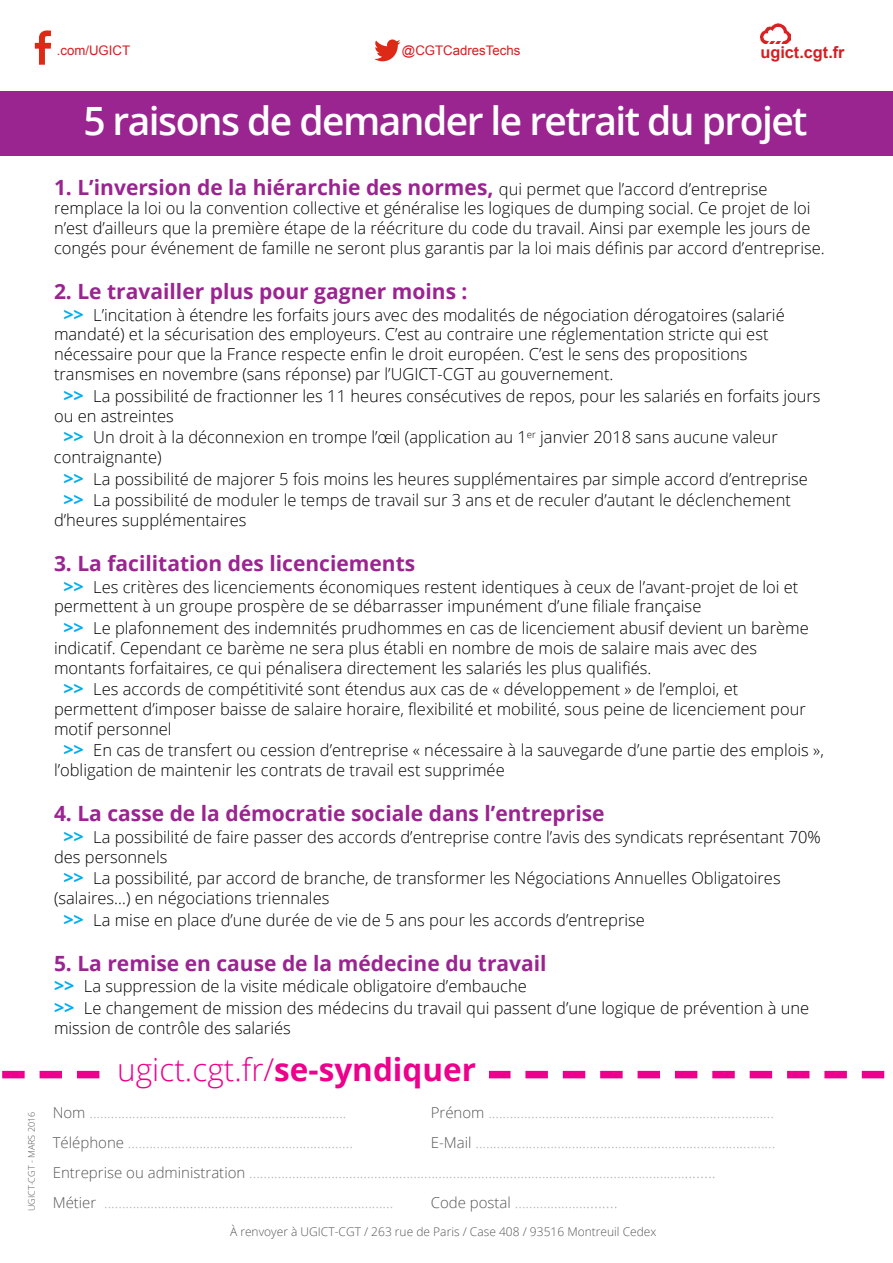
<style>
.page{position:relative;width:893px;height:1263px;background:#fff}
.page>*{position:absolute;margin:0;border:0;box-sizing:border-box;transform-origin:0 0}
.t1{font:600 39px "Open Sans";letter-spacing:-.04em;color:#fff}
.t2{font:300 31.5px "Open Sans";color:#ec008c}
.t3{font:700 21px "Open Sans";color:#9a2490}
.t4{font:300 16.5px/19.8px "Open Sans";color:#000}
.t5{font:700 16.35px "Arial";color:#d71d22}
.t6{font:300 15px/30px "Open Sans";color:#b1b1b1}
.t7{font:13.2px "Arial";color:#d71d22}
.t8{font:300 12px "Open Sans";color:#575757}
.t9{font:300 9px "Open Sans";color:#575757}
.s1{font-weight:300;font-size:16.5px;color:#000}
.s2{font-weight:700;font-size:18px;color:#00aeef}
.s3{font-weight:700}
.s4{color:#575757}
.s5{font-size:16.5px}
</style>
<div class="page">
<div style="left:0;top:91px;width:893px;height:64px;background:#9a2490"></div>
<svg style="left:2px;top:1071px;width:883px;height:7px"></svg>
<div style="left:102px;top:1058px;width:387px;height:35px;background:#fff"></div>
<img style="left:760px;top:24px;width:30px;height:20px">
<svg style="left:35px;top:30px;width:16px;height:35px"></svg>
<svg style="left:374px;top:39px;width:26px;height:22px"></svg>
<p class="t9" style="left:25px;top:1211px;width:101px;rotate:-90deg">Ugict-CGT - mars 2016</p>
<p class="t7" style="left:57px;top:41px;width:75px">.com/UGICT</p>
<p class="t7" style="left:402px;top:41px;width:120px">@CGTCadresTechs</p>
<p class="t5" style="left:760px;top:42px;width:86px">ugict.cgt.fr</p>
<h1 class="t1" style="left:83px;top:94px;width:726px">5 raisons de demander le retrait du projet</h1>
<p class="t3" style="left:54px;top:172px;width:715px">1. L’inversion de la hiérarchie des normes, <span class="s1">qui permet que l’accord d’entreprise</span></p>
<p class="t4" style="left:54px;top:198px;width:772px">remplace la loi ou la convention collective et généralise les logiques de dumping social. Ce projet de loi n’est d’ailleurs que la première étape de la réécriture du code du travail. Ainsi par exemple les jours de congés pour événement de famille ne seront plus garantis par la loi mais définis par accord d’entreprise.</p>
<p class="t3" style="left:54px;top:277px;width:415px">2. Le travailler plus pour gagner moins :</p>
<p class="t4" style="left:54px;top:304px;width:732px;text-indent:9px"><span class="s2">&gt;&gt;</span> L’incitation à étendre les forfaits jours avec des modalités de négociation dérogatoires (salarié mandaté) et la sécurisation des employeurs. C’est au contraire une réglementation stricte qui est nécessaire pour que la France respecte enfin le droit européen. C’est le sens des propositions transmises en novembre (sans réponse) par l’UGICT-CGT au gouvernement.</p>
<p class="t4" style="left:54px;top:385px;width:768px;text-indent:9px"><span class="s2">&gt;&gt;</span> La possibilité de fractionner les 11 heures consécutives de repos, pour les salariés en forfaits jours ou en astreintes</p>
<p class="t4" style="left:54px;top:427px;width:726px;text-indent:9px"><span class="s2">&gt;&gt;</span> Un droit à la déconnexion en trompe l’œil (application au 1<sup>er</sup> janvier 2018 sans aucune valeur contraignante)</p>
<p class="t4" style="left:63px;top:467px;width:746px;line-height:21.6px"><span class="s2">&gt;&gt;</span> La possibilité de majorer 5 fois moins les heures supplémentaires par simple accord d’entreprise <span class="s2">&gt;&gt;</span> La possibilité de moduler le temps de travail sur 3 ans et de reculer d’autant le déclenchement</p>
<p class="t4" style="left:54px;top:510px;width:194px">d’heures supplémentaires</p>
<p class="t3" style="left:54px;top:548px;width:363px">3. La facilitation des licenciements</p>
<p class="t4" style="left:54px;top:576px;width:746px;text-indent:9px"><span class="s2">&gt;&gt;</span> Les critères des licenciements économiques restent identiques à ceux de l’avant-projet de loi et permettent à un groupe prospère de se débarrasser impunément d’une filiale française</p>
<p class="t4" style="left:54px;top:618px;width:756px;text-indent:9px"><span class="s2">&gt;&gt;</span> Le plafonnement des indemnités prudhommes en cas de licenciement abusif devient un barème indicatif. Cependant ce barème ne sera plus établi en nombre de mois de salaire mais avec des montants forfaitaires, ce qui pénalisera directement les salariés les plus qualifiés.</p>
<p class="t4" style="left:54px;top:679px;width:753px;text-indent:9px"><span class="s2">&gt;&gt;</span> Les accords de compétitivité sont étendus aux cas de « développement » de l’emploi, et permettent d’imposer baisse de salaire horaire, flexibilité et mobilité, sous peine de licenciement pour motif personnel</p>
<p class="t4" style="left:54px;top:740px;width:771px;text-indent:9px"><span class="s2">&gt;&gt;</span> En cas de transfert ou cession d’entreprise « nécessaire à la sauvegarde d’une partie des emplois », l’obligation de maintenir les contrats de travail est supprimée</p>
<p class="t3" style="left:54px;top:799px;width:552px">4. La casse de la démocratie sociale dans l’entreprise</p>
<p class="t4" style="left:54px;top:826px;width:768px;text-indent:9px"><span class="s2">&gt;&gt;</span> La possibilité de faire passer des accords d’entreprise contre l’avis des syndicats représentant 70% des personnels</p>
<p class="t4" style="left:54px;top:868px;width:728px;text-indent:9px"><span class="s2">&gt;&gt;</span> La possibilité, par accord de branche, de transformer les Négociations Annuelles Obligatoires (salaires…) en négociations triennales</p>
<p class="t4" style="left:63px;top:909px;width:583px"><span class="s2">&gt;&gt;</span> La mise en place d’une durée de vie de 5 ans pour les accords d’entreprise</p>
<p class="t3" style="left:54px;top:948px;width:494px">5. La remise en cause de la médecine du travail</p>
<p class="t4" style="left:54px;top:975px;width:757px;line-height:21.6px"><span class="s2">&gt;&gt;</span> La suppression de la visite médicale obligatoire d’embauche<br><span class="s2">&gt;&gt;</span> Le changement de mission des médecins du travail qui passent d’une logique de prévention à une</p>
<p class="t4" style="left:54px;top:1017px;width:238px">mission de contrôle des salariés</p>
<h2 class="t2" style="left:117px;top:1048px;width:360px">ugict.cgt.fr/<span class="s3">se-syndiquer</span></h2>
<p class="t6" style="left:53px;top:1097px;width:295px"><span class="s4">Nom</span> ........................................................................</p>
<p class="t6" style="left:431px;top:1097px;width:345px"><span class="s4">Prénom</span> ................................................................................</p>
<p class="t6" style="left:53px;top:1127px;width:302px"><span class="s4">Téléphone</span> ...............................................................</p>
<p class="t6" style="left:53px;top:1127px;width:724px;text-indent:378px"><span class="s4">E-Mail</span> ....................................................................................<br><span class="s4">Entreprise ou administration</span> ..........................................................................................................................<span class="s5">........<br></span><span class="s4">Métier</span> .................................................................................</p>
<p class="t6" style="left:431px;top:1187px;width:188px"><span class="s4">Code postal</span> ....................<span class="s5">........</span></p>
<p class="t8" style="left:230px;top:1223px;width:428px">à renvoyer à UGICT-CGT / 263 rue de Paris / Case 408 / 93516 Montreuil Cedex</p>
</div>
